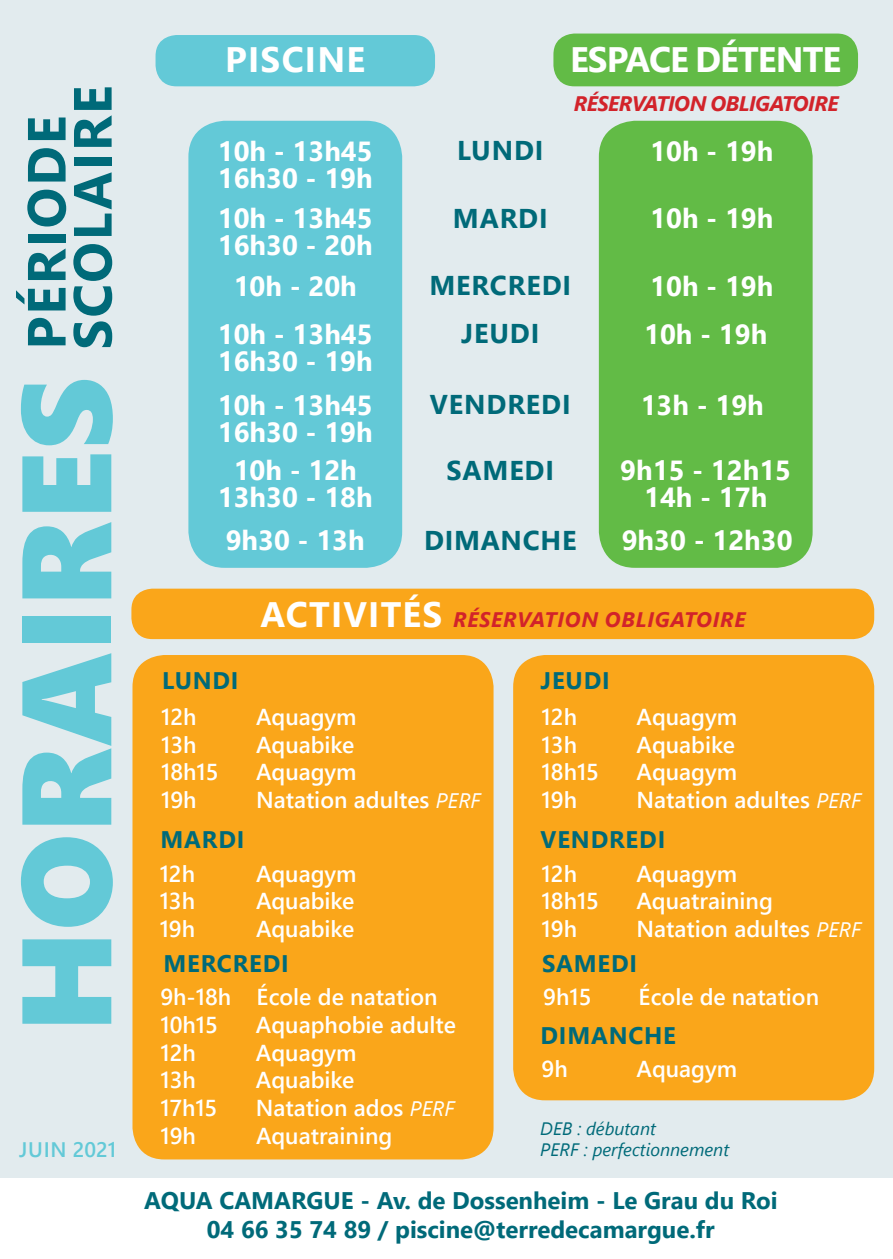
<style>
.page{position:relative;width:893px;height:1259px;background:#e2ebee}
.page>*{position:absolute;margin:0;border:0;box-sizing:border-box;transform-origin:0 0}
.t1{font:126.9px "Segoe UI Black";color:#63c9d7}
.t2{font:700 53.7px/45.9px "Segoe UI";letter-spacing:.035em;color:#006a79}
.t3{font:700 35.4px "Segoe UI";letter-spacing:-.025em;color:#fff}
.t4{font:700 35.4px "Segoe UI";letter-spacing:.035em;color:#fff}
.t5{font:700 27.6px/27.3px "Segoe UI";color:#fff}
.t6{font:700 27px "Segoe UI";letter-spacing:.03em;color:#006a79}
.t7{font:700 24px/28.8px "Segoe UI";color:#006a79;text-align:center}
.t8{font:700 24px "Segoe UI";letter-spacing:.035em;color:#006a79}
.t9{font:600 23.1px/27.6px "Segoe UI";color:#fff}
.t10{font:italic 700 21px "Segoe UI";letter-spacing:.035em;color:#d2232a}
.t11{font:italic 700 21px "Segoe UI";letter-spacing:-.025em;color:#d2232a}
.t12{font:600 21px "Segoe UI";letter-spacing:.015em;color:#63c9d7}
.t13{font:italic 18px "Segoe UI";color:#006a79}
.s1{font-style:normal;font-size:35.4px;color:#fff}
.s2{font-weight:400;font-style:italic;font-size:21px}
</style>
<div class="page">
<div style="left:156px;top:35px;width:279px;height:51px;background:#63c9d7;border-radius:21px"></div>
<div style="left:553px;top:34px;width:305px;height:52px;background:#62bb46;border-radius:21px"></div>
<div style="left:131px;top:588px;width:743px;height:51px;background:#faa61a;border-radius:21px"></div>
<div style="left:132px;top:655px;width:362px;height:504px;background:#faa61a;border-radius:32px"></div>
<div style="left:513px;top:655px;width:361px;height:445px;background:#faa61a;border-radius:32px"></div>
<div style="left:599px;top:121px;width:214px;height:447px;background:#62bb46;border-radius:36px"></div>
<div style="left:188px;top:121px;width:214px;height:447px;background:#63c9d7;border-radius:36px"></div>
<div style="left:0;top:1178px;width:893px;height:81px;background:#fff"></div>
<h2 class="t2" style="left:23px;top:350px;width:265px;rotate:-90deg">PÉRIODE<br>SCOLAIRE</h2>
<h3 class="t4" style="left:225px;top:31px;width:141px">PISCINE</h3>
<h3 class="t3" style="left:570px;top:31px;width:273px">ESPACE DÉTENTE</h3>
<p class="t11" style="left:574px;top:87px;width:266px">RÉSERVATION OBLIGATOIRE</p>
<p class="t5" style="left:218px;top:137px;width:156px">10h - 13h45</p>
<p class="t6" style="left:457px;top:129px;width:88px">LUNDI</p>
<p class="t5" style="left:218px;top:164px;width:156px">16h30 - 19h</p>
<p class="t5" style="left:650px;top:137px;width:125px">10h - 19h</p>
<p class="t5" style="left:218px;top:204px;width:156px">10h - 13h45<br>16h30 - 20h</p>
<p class="t6" style="left:453px;top:196px;width:96px">MARDI</p>
<p class="t5" style="left:650px;top:204px;width:125px">10h - 19h</p>
<p class="t5" style="left:234px;top:272px;width:125px">10h - 20h</p>
<p class="t6" style="left:429px;top:264px;width:143px">MERCREDI</p>
<p class="t5" style="left:650px;top:272px;width:125px">10h - 19h</p>
<p class="t5" style="left:218px;top:320px;width:156px">10h - 13h45<br>16h30 - 19h</p>
<p class="t6" style="left:461px;top:312px;width:80px">JEUDI</p>
<p class="t5" style="left:644px;top:320px;width:125px">10h - 19h</p>
<h1 class="t1" style="left:-26px;top:1032px;width:656px;rotate:-90deg">HORAIRES</h1>
<p class="t5" style="left:218px;top:391px;width:156px">10h - 13h45<br>16h30 - 19h</p>
<p class="t6" style="left:430px;top:383px;width:143px">VENDREDI</p>
<p class="t5" style="left:641px;top:391px;width:125px">13h - 19h</p>
<p class="t5" style="left:620px;top:456px;width:172px;text-align:center">9h15 - 12h15<br>14h - 17h</p>
<p class="t5" style="left:218px;top:456px;width:156px;text-align:center">10h - 12h<br>13h30 - 18h</p>
<p class="t6" style="left:446px;top:448px;width:109px">SAMEDI</p>
<p class="t5" style="left:226px;top:526px;width:141px">9h30 - 13h</p>
<p class="t6" style="left:424px;top:518px;width:154px">DIMANCHE</p>
<p class="t5" style="left:622px;top:526px;width:172px">9h30 - 12h30</p>
<p class="t10" style="left:260px;top:602px;width:487px"><span class="s1">ACTIVITÉS</span> RÉSERVATION OBLIGATOIRE</p>
<p class="t7" style="left:162px;top:666px;width:78px">LUNDI</p>
<p class="t9" style="left:161px;top:703px;width:59px">12h<br>13h<br>18h15<br>19h</p>
<p class="t9" style="left:256px;top:703px;width:226px">Aquagym<br>Aquabike<br>Aquagym<br>Natation adultes <span class="s2">PERF</span></p>
<p class="t7" style="left:160px;top:825px;width:85px">MARDI</p>
<p class="t9" style="left:160px;top:859px;width:37px;text-align:justify">12h 13h 19h</p>
<p class="t9" style="left:256px;top:859px;width:102px;text-align:justify">Aquagym Aquabike Aquabike</p>
<p class="t8" style="left:163px;top:943px;width:127px">MERCREDI</p>
<p class="t9" style="left:160px;top:983px;width:72px">9h-18h<br>10h15<br>12h<br>13h<br>17h15<br>19h</p>
<p class="t9" style="left:256px;top:983px;width:201px">École de natation<br>Aquaphobie adulte<br>Aquagym<br>Aquabike<br>Natation ados <span class="s2">PERF<br></span>Aquatraining</p>
<p class="t7" style="left:541px;top:666px;width:71px">JEUDI</p>
<p class="t9" style="left:542px;top:703px;width:59px">12h<br>13h<br>18h15<br>19h</p>
<p class="t9" style="left:636px;top:703px;width:226px">Aquagym<br>Aquabike<br>Aquagym<br>Natation adultes <span class="s2">PERF</span></p>
<p class="t8" style="left:541px;top:820px;width:126px">VENDREDI</p>
<p class="t9" style="left:542px;top:859px;width:59px">12h<br>18h15<br>19h</p>
<p class="t9" style="left:636px;top:859px;width:226px">Aquagym<br>Aquatraining<br>Natation adultes <span class="s2">PERF</span></p>
<p class="t7" style="left:542px;top:948px;width:96px">SAMEDI</p>
<p class="t9" style="left:638px;top:983px;width:182px">École de natation</p>
<p class="t9" style="left:543px;top:983px;width:50px">9h15</p>
<p class="t8" style="left:541px;top:1015px;width:137px">DIMANCHE</p>
<p class="t9" style="left:542px;top:1055px;width:28px">9h</p>
<p class="t9" style="left:636px;top:1055px;width:102px">Aquagym</p>
<p class="t13" style="left:540px;top:1113px;width:117px">DEB : débutant</p>
<p class="t12" style="left:19px;top:1132px;width:99px">JUIN 2021</p>
<p class="t13" style="left:540px;top:1135px;width:190px">PERF : perfectionnement</p>
<p class="t7" style="left:144px;top:1185px;width:635px">AQUA CAMARGUE - Av. de Dossenheim - Le Grau du Roi<br>04 66 35 74 89 / piscine@terredecamargue.fr</p>
</div>
